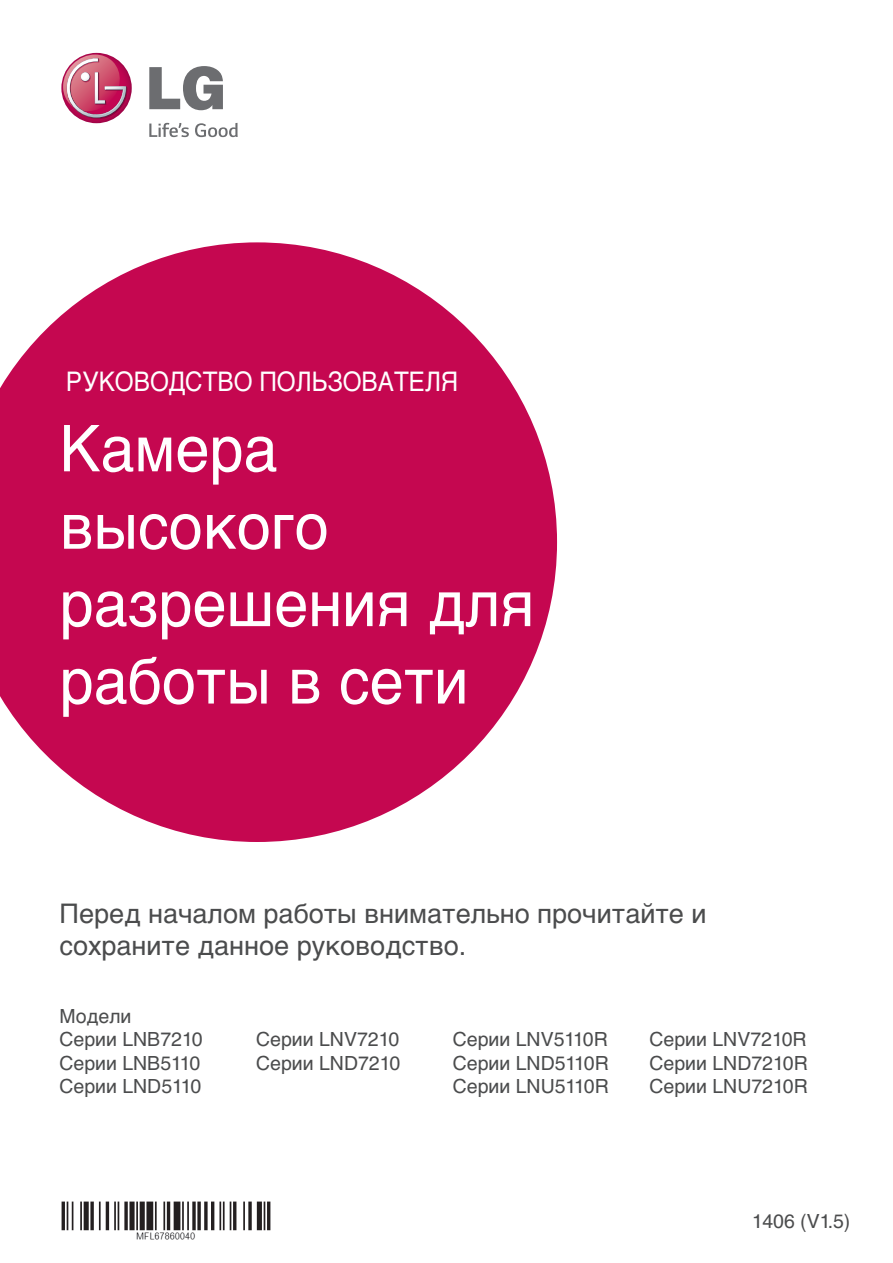
<style>
.page{position:relative;width:893px;height:1263px;background:#fff}
.page>*{position:absolute;margin:0;border:0;box-sizing:border-box;transform-origin:0 0}
.Cover_Product_Name_2{font:64.5px/77.4px "Helvetica Cyr Upright";color:#fff;scale:.95 1}
.Cover_text_2014{font:27px/32.4px "Helvetica Cyr Upright";color:#4b4c4d}
.Cover_Heading_2014{font:27px "Helvetica Cyr Upright";color:#fff;scale:.9 1}
.Cover_Model_Name_201{font:19.5px "Helvetica Cyr Upright";color:#4b4c4d}
.Cover_Address_2014{font:19.5px "Helvetica Cyr Upright";color:#4b4c4d}
</style>
<div class="page">
<svg style="left:61px;top:53px;width:71px;height:70px"></svg>
<svg style="left:63px;top:55px;width:65px;height:64px"></svg>
<svg style="left:149px;top:66px;width:74px;height:44px"></svg>
<svg style="left:149px;top:123px;width:40px;height:14px"></svg>
<svg style="left:195px;top:123px;width:43px;height:14px"></svg>
<svg style="left:0;top:242px;width:557px;height:600px;fill:#c50750"></svg>
<img style="left:61px;top:1201px;width:209px;height:38px">
<p class="Cover_Heading_2014" style="left:66px;top:366px;width:437px">РУКОВОДСТВО ПОЛЬЗОВАТЕЛЯ</p>
<p class="Cover_Product_Name_2" style="left:60px;top:410px;width:501px">Камера высокого разрешения для работы в сети</p>
<p class="Cover_text_2014" style="left:60px;top:897px;width:648px">Перед началом работы внимательно прочитайте и сохраните данное руководство.</p>
<p class="Cover_Model_Name_201" style="left:60px;top:1005px;width:73px">Модели</p>
<p class="Cover_Model_Name_201" style="left:60px;top:1029px;width:145px">Серии LNB7210</p>
<p class="Cover_Model_Name_201" style="left:60px;top:1052px;width:142px">Серии LNB5110</p>
<p class="Cover_Model_Name_201" style="left:60px;top:1075px;width:143px">Серии LND5110</p>
<p class="Cover_Model_Name_201" style="left:256px;top:1029px;width:145px">Серии LNV7210</p>
<p class="Cover_Model_Name_201" style="left:256px;top:1052px;width:146px">Серии LND7210</p>
<p class="Cover_Model_Name_201" style="left:453px;top:1029px;width:156px">Серии LNV5110R</p>
<p class="Cover_Model_Name_201" style="left:453px;top:1052px;width:158px">Серии LND5110R</p>
<p class="Cover_Model_Name_201" style="left:453px;top:1075px;width:158px">Серии LNU5110R</p>
<p class="Cover_Model_Name_201" style="left:649px;top:1029px;width:159px">Серии LNV7210R</p>
<p class="Cover_Model_Name_201" style="left:649px;top:1052px;width:160px">Серии LND7210R</p>
<p class="Cover_Model_Name_201" style="left:649px;top:1075px;width:160px">Серии LNU7210R</p>
<p class="Cover_Address_2014" style="left:752px;top:1210px;width:100px">1406 (V1.5)</p>
</div>
